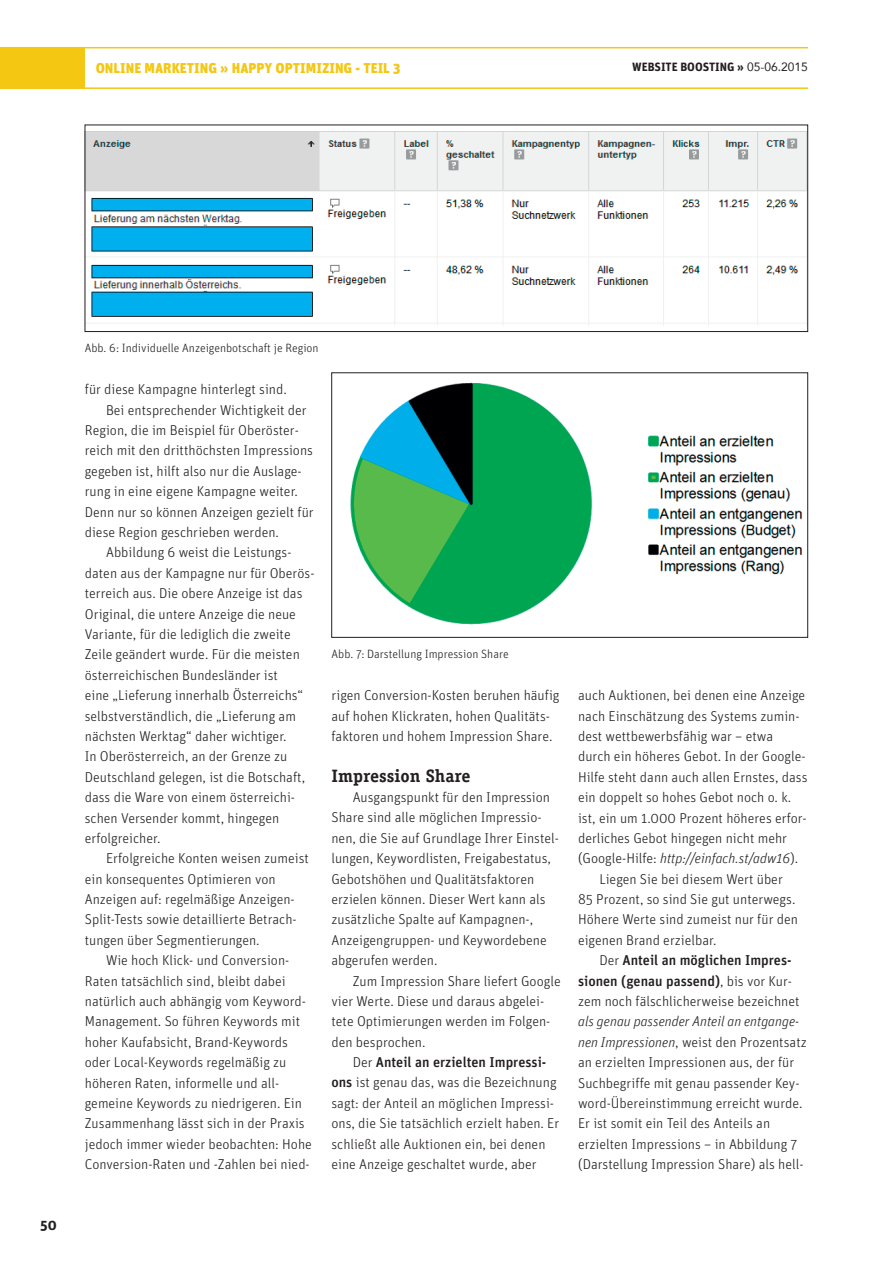
<style>
.page{position:relative;width:893px;height:1263px;background:#fff}
.page>*{position:absolute;margin:0;border:0;box-sizing:border-box;transform-origin:0 0}
.t1{font:700 18px "Officina Serif Std";color:#231f20}
.t2{font:300 14.25px/20.4px "Unit";color:#231f20}
.t3{font:500 14.25px "Unit";color:#231f20}
.t4{font:italic 300 14.25px "Unit";color:#231f20}
.t5{font:900 14.25px "Unit";color:#f3c712}
.t6{font:700 14.25px "Unit";color:#231f20}
.t7{font:300 12px "Unit";color:#231f20}
.t8{font:700 12px "Unit";color:#231f20}
.s1{font-family:"Avenir";font-weight:400}
.s2{font-weight:500}
.s3{font-style:normal}
.s4{font-weight:300}
.s5{font-style:italic}
</style>
<div class="page">
<div style="left:0;top:47px;width:85px;height:41px;background:#f3c712"></div>
<hr style="left:0;top:47px;width:808px;height:1px;background:#f3c712">
<hr style="left:0;top:87px;width:808px;height:2px;background:#f3c712">
<img style="left:87px;top:131px;width:719px;height:194px">
<div style="left:85px;top:125px;width:723px;height:207px;border:1px solid #231f20"></div>
<img style="left:350px;top:382px;width:452px;height:243px">
<div style="left:331px;top:373px;width:477px;height:265px;border:1px solid #231f20"></div>
<p class="t5" style="left:96px;top:59px;width:306px">ONLINE MARKETING » HAPPY OPTIMIZING - TEIL 3</p>
<p class="t8" style="left:632px;top:59px;width:177px">WEBSITE BOOSTING » <span class="s1">05-06.2015</span></p>
<p class="t6" style="left:40px;top:1216px;width:18px">50</p>
<p class="t7" style="left:85px;top:340px;width:235px">Abb. 6: Individuelle Anzeigenbotschaft je Region</p>
<p class="t2" style="left:85px;top:379px;width:203px">für diese Kampagne hinterlegt sind.</p>
<p class="t2" style="left:106px;top:399px;width:202px">Bei entsprechender Wichtigkeit der</p>
<p class="t2" style="left:85px;top:420px;width:215px">Region, die im Beispiel für Oberöster-</p>
<p class="t2" style="left:85px;top:440px;width:230px">reich mit den dritthöchsten Impressions</p>
<p class="t2" style="left:85px;top:461px;width:218px">gegeben ist, hilft also nur die Auslage-</p>
<p class="t2" style="left:85px;top:481px;width:215px">rung in eine eigene Kampagne weiter.</p>
<p class="t2" style="left:85px;top:501px;width:230px">Denn nur so können Anzeigen gezielt für</p>
<p class="t2" style="left:85px;top:522px;width:196px">diese Region geschrieben werden.</p>
<p class="t2" style="left:106px;top:542px;width:187px">Abbildung 6 weist die Leistungs-</p>
<p class="t2" style="left:85px;top:562px;width:231px">daten aus der Kampagne nur für Oberös-</p>
<p class="t2" style="left:85px;top:583px;width:219px">terreich aus. Die obere Anzeige ist das</p>
<p class="t2" style="left:85px;top:603px;width:213px">Original, die untere Anzeige die neue</p>
<p class="t2" style="left:85px;top:624px;width:207px">Variante, für die lediglich die zweite</p>
<p class="t2" style="left:85px;top:644px;width:217px">Zeile geändert wurde. Für die meisten</p>
<p class="t2" style="left:85px;top:664px;width:195px">österreichischen Bundesländer ist</p>
<p class="t2" style="left:85px;top:685px;width:220px">eine „Lieferung innerhalb Österreichs“</p>
<p class="t2" style="left:85px;top:705px;width:213px">selbstverständlich, die „Lieferung am</p>
<p class="t2" style="left:85px;top:726px;width:203px">nächsten Werktag“ daher wichtiger.</p>
<p class="t2" style="left:85px;top:746px;width:204px">In Oberösterreich, an der Grenze zu</p>
<p class="t2" style="left:85px;top:766px;width:222px">Deutschland gelegen, ist die Botschaft,</p>
<p class="t2" style="left:85px;top:787px;width:212px">dass die Ware von einem österreichi-</p>
<p class="t2" style="left:85px;top:807px;width:196px">schen Versender kommt, hingegen</p>
<p class="t2" style="left:85px;top:828px;width:77px">erfolgreicher.</p>
<p class="t2" style="left:106px;top:848px;width:204px">Erfolgreiche Konten weisen zumeist</p>
<p class="t2" style="left:85px;top:868px;width:192px">ein konsequentes Optimieren von</p>
<p class="t2" style="left:85px;top:889px;width:211px">Anzeigen auf: regelmäßige Anzeigen-</p>
<p class="t2" style="left:85px;top:909px;width:213px">Split-Tests sowie detaillierte Betrach-</p>
<p class="t2" style="left:85px;top:930px;width:176px">tungen über Segmentierungen.</p>
<p class="t2" style="left:106px;top:950px;width:185px">Wie hoch Klick- und Conversion-</p>
<p class="t2" style="left:85px;top:970px;width:202px">Raten tatsächlich sind, bleibt dabei</p>
<p class="t2" style="left:85px;top:991px;width:223px">natürlich auch abhängig vom Keyword-</p>
<p class="t2" style="left:85px;top:1011px;width:217px">Management. So führen Keywords mit</p>
<p class="t2" style="left:85px;top:1031px;width:205px">hoher Kaufabsicht, Brand-Keywords</p>
<p class="t2" style="left:85px;top:1052px;width:203px">oder Local-Keywords regelmäßig zu</p>
<p class="t2" style="left:85px;top:1072px;width:196px">höheren Raten, informelle und all-</p>
<p class="t2" style="left:85px;top:1093px;width:219px">gemeine Keywords zu niedrigeren. Ein</p>
<p class="t2" style="left:85px;top:1113px;width:221px">Zusammenhang lässt sich in der Praxis</p>
<p class="t2" style="left:85px;top:1133px;width:229px">jedoch immer wieder beobachten: Hohe</p>
<p class="t2" style="left:85px;top:1154px;width:226px">Conversion-Raten und -Zahlen bei nied-</p>
<p class="t7" style="left:332px;top:646px;width:179px">Abb. 7: Darstellung Impression Share</p>
<p class="t2" style="left:331px;top:685px;width:230px">rigen Conversion-Kosten beruhen häufig auf hohen Klickraten, hohen Qualitäts&shy;faktoren und hohem Impression Share.</p>
<p class="t1" style="left:331px;top:764px;width:141px">Impression Share</p>
<p class="t2" style="left:331px;top:787px;width:229px;text-indent:21px">Ausgangspunkt für den Impression Share sind alle möglichen Impressio&shy;nen, die Sie auf Grundlage Ihrer Einstel&shy;lungen, Keywordlisten, Freigabestatus, Gebotshöhen und Qualitätsfaktoren erzielen können. Dieser Wert kann als zusätzliche Spalte auf Kampagnen-, Anzeigengruppen- und Keywordebene abgerufen werden.</p>
<p class="t2" style="left:331px;top:970px;width:231px;text-indent:21px">Zum Impression Share liefert Google vier Werte. Diese und daraus abgelei&shy;tete Optimierungen werden im Folgen&shy;den besprochen.</p>
<p class="t2" style="left:331px;top:1052px;width:229px;text-indent:21px">Der <span class="s2">Anteil an erzielten Impressi&shy;ons</span> ist genau das, was die Bezeichnung sagt: der Anteil an möglichen Impressi&shy;ons, die Sie tatsächlich erzielt haben. Er schließt alle Auktionen ein, bei denen eine Anzeige geschaltet wurde, aber</p>
<p class="t2" style="left:578px;top:685px;width:229px">auch Auktionen, bei denen eine Anzeige</p>
<p class="t2" style="left:578px;top:705px;width:223px">nach Einschätzung des Systems zumin-</p>
<p class="t2" style="left:578px;top:726px;width:197px">dest wettbewerbsfähig war – etwa</p>
<p class="t2" style="left:578px;top:746px;width:229px">durch ein höheres Gebot. In der Google-</p>
<p class="t2" style="left:578px;top:766px;width:231px">Hilfe steht dann auch allen Ernstes, dass</p>
<p class="t2" style="left:578px;top:787px;width:215px">ein doppelt so hohes Gebot noch o. k.</p>
<p class="t2" style="left:578px;top:807px;width:230px">ist, ein um 1.000 Prozent höheres erfor-</p>
<p class="t2" style="left:578px;top:828px;width:210px">derliches Gebot hingegen nicht mehr</p>
<p class="t4" style="left:578px;top:850px;width:222px"><span class="s3">(Google-Hilfe:</span> http://einfach.st/adw16<span class="s3">).</span></p>
<p class="t2" style="left:599px;top:868px;width:185px">Liegen Sie bei diesem Wert über</p>
<p class="t2" style="left:578px;top:889px;width:219px">85 Prozent, so sind Sie gut unterwegs.</p>
<p class="t2" style="left:578px;top:909px;width:221px">Höhere Werte sind zumeist nur für den</p>
<p class="t2" style="left:578px;top:930px;width:140px">eigenen Brand erzielbar.</p>
<p class="t3" style="left:599px;top:952px;width:194px"><span class="s4">Der</span> Anteil an möglichen Impres-</p>
<p class="t3" style="left:578px;top:972px;width:215px">sionen (genau passend)<span class="s4">, bis vor Kur-</span></p>
<p class="t2" style="left:578px;top:991px;width:223px">zem noch fälschlicherweise bezeichnet</p>
<p class="t2" style="left:578px;top:1011px;width:230px"><span class="s5">als genau passender Anteil an entgange&shy;nen Impressionen</span>, weist den Prozentsatz an erzielten Impressionen aus, der für Suchbegriffe mit genau passender Key&shy;word-Übereinstimmung erreicht wurde.<br>Er ist somit ein Teil des Anteils an erzielten Impressions – in Abbildung 7 (Darstellung Impression Share) als hell-</p>
</div>
